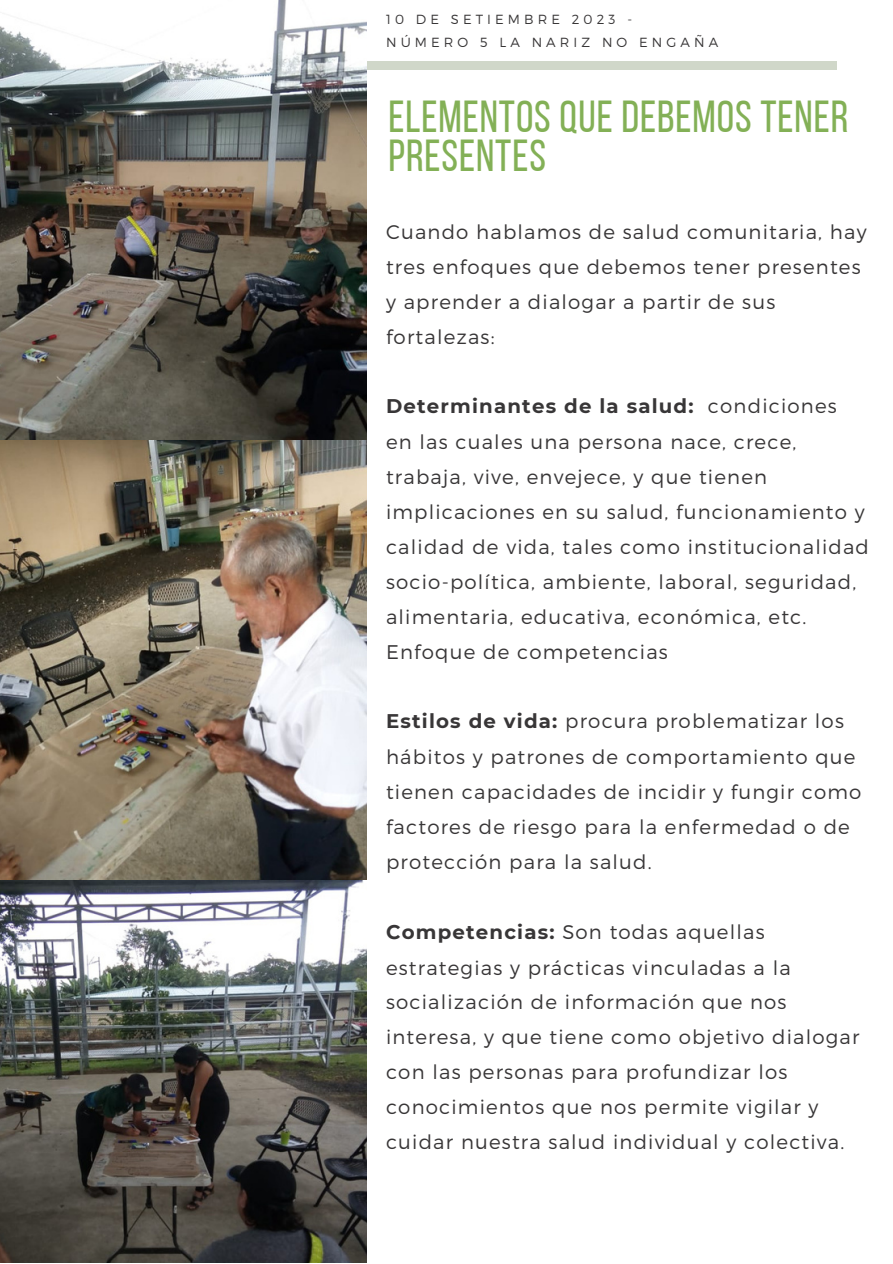
<style>
.page{position:relative;width:893px;height:1264px;background:#fff}
.page>*{position:absolute;margin:0;border:0;box-sizing:border-box;transform-origin:0 0}
.t1{font:44.7px/39.3px "Bebas Neue";letter-spacing:.02em;color:#83b056}
.t2{font:300 19.8px/35.1px "Montserrat";letter-spacing:.06em;color:#383637}
.t3{font:300 13.2px/22.5px "Montserrat";letter-spacing:.31em;color:#383637}
.s1{font-weight:700}
</style>
<div class="page">
<div style="left:57px;top:61px;width:779px;height:9px;background:#d0d7c9"></div>
<img style="left:0;top:0;width:366px;height:1262px">
<p class="t3" style="left:386px;top:7px;width:334px">10 DE SETIEMBRE 2023 -<br>NÚMERO 5 LA NARIZ NO ENGAÑA</p>
<p class="t1" style="left:388px;top:101px;width:461px">ELEMENTOS QUE DEBEMOS TENER<br>PRESENTES</p>
<p class="t2" style="left:386px;top:214px;width:482px">Cuando hablamos de salud comunitaria, hay tres enfoques que debemos tener presentes y aprender a dialogar a partir de sus fortalezas:</p>
<p class="t2" style="left:386px;top:388px;width:484px"><span class="s1">Determinantes de la salud:</span> condiciones<br>en las cuales una persona nace, crece, trabaja, vive, envejece, y que tienen implicaciones en su salud, funcionamiento y calidad de vida, tales como institucionalidad socio-política, ambiente, laboral, seguridad, alimentaria, educativa, económica, etc.</p>
<p class="t2" style="left:386px;top:633px;width:283px">Enfoque de competencias</p>
<p class="t2" style="left:386px;top:702px;width:477px"><span class="s1">Estilos de vida:</span> procura problematizar los hábitos y patrones de comportamiento que tienen capacidades de incidir y fungir como factores de riesgo para la enfermedad o de protección para la salud.</p>
<p class="t2" style="left:386px;top:913px;width:475px"><span class="s1">Competencias:</span> Son todas aquellas estrategias y prácticas vinculadas a la socialización de información que nos interesa, y que tiene como objetivo dialogar con las personas para profundizar los conocimientos que nos permite vigilar y cuidar nuestra salud individual y colectiva.</p>
</div>
